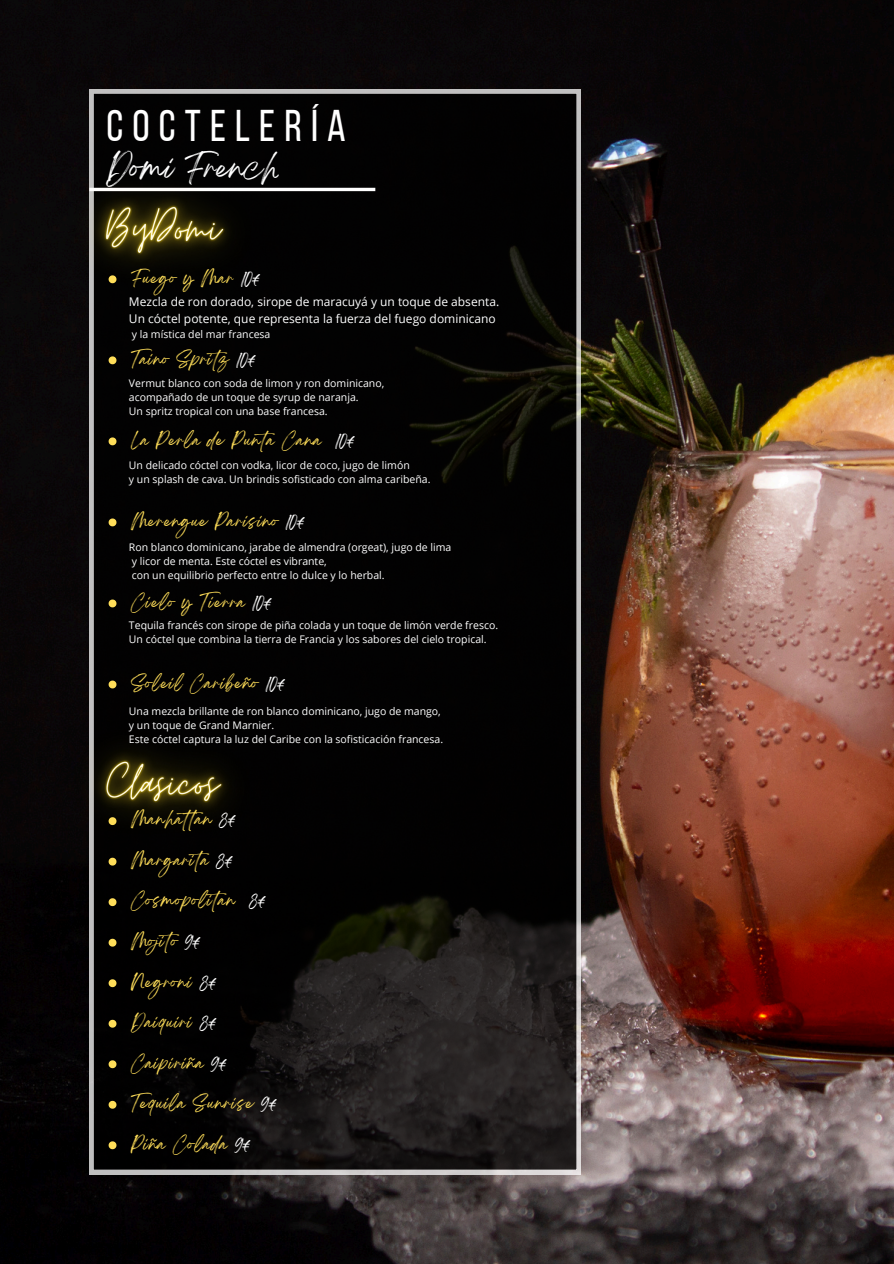
<style>
.page{position:relative;width:894px;height:1264px;background:#fff}
.page>*{position:absolute;margin:0;border:0;box-sizing:border-box;transform-origin:0 0}
.t1{font:44.25px "Bebas Neue";letter-spacing:.205em;color:#fff}
.t2{font:26.25px "Breathing";color:#fff}
.t3{font:14.55px "Breathing";letter-spacing:.06em;color:#ffde59}
.t4{font:12px/16.6px "Open Sans";color:#fff}
.t5{font:10.5px "Open Sans";color:#fff}
.s1{color:#fff}
</style>
<div class="page">
<img style="left:0;top:0;width:893px;height:1263px">
<svg style="left:89px;top:89px;width:491px;height:1085px;background:#0c0b0b"></svg>
<hr style="left:89px;top:188px;width:286px;height:3px;background:#fff">
<svg style="left:109px;top:898px;width:7px;height:8px"></svg>
<svg style="left:109px;top:938px;width:7px;height:8px"></svg>
<svg style="left:109px;top:979px;width:7px;height:8px"></svg>
<svg style="left:109px;top:1019px;width:7px;height:8px"></svg>
<svg style="left:109px;top:1060px;width:7px;height:8px"></svg>
<svg style="left:109px;top:1100px;width:7px;height:8px"></svg>
<svg style="left:109px;top:1141px;width:7px;height:8px"></svg>
<svg style="left:109px;top:356px;width:7px;height:8px"></svg>
<svg style="left:109px;top:437px;width:7px;height:8px"></svg>
<svg style="left:109px;top:518px;width:7px;height:8px"></svg>
<svg style="left:109px;top:599px;width:7px;height:8px"></svg>
<img style="left:33px;top:121px;width:264px;height:216px">
<img style="left:33px;top:676px;width:261px;height:215px">
<h3 class="t1" style="left:106px;top:108px;width:241px">COCTELERÍA</h3>
<h2 class="t2" style="left:106px;top:160px;width:174px">Domi French</h2>
<p class="t3" style="left:131px;top:273px;width:130px">Fuego y Mar <span class="s1">10€</span></p>
<p class="t4" style="left:129px;top:293px;width:371px">Mezcla de ron dorado, sirope de maracuyá y un toque de absenta.<br>Un cóctel potente, que representa la fuerza del fuego dominicano</p>
<p class="t5" style="left:132px;top:326px;width:140px">y la mística del mar francesa</p>
<p class="t5" style="left:129px;top:375px;width:257px">Vermut blanco con soda de limon y ron dominicano,</p>
<p class="t5" style="left:129px;top:389px;width:231px">acompañado de un toque de syrup de naranja.</p>
<p class="t5" style="left:129px;top:403px;width:200px">Un spritz tropical con una base francesa.</p>
<p class="t3" style="left:131px;top:354px;width:126px">Taino Spritz <span class="s1">10€</span></p>
<p class="t3" style="left:131px;top:435px;width:225px">La Perla de Punta Cana <span class="s1">10€</span></p>
<p class="t5" style="left:129px;top:457px;width:282px">Un delicado cóctel con vodka, licor de coco, jugo de limón</p>
<p class="t5" style="left:129px;top:471px;width:303px">y un splash de cava. Un brindis sofisticado con alma caribeña.</p>
<p class="t3" style="left:131px;top:516px;width:175px">Merengue Parisino <span class="s1">10€</span></p>
<p class="t5" style="left:129px;top:539px;width:324px">Ron blanco dominicano, jarabe de almendra (orgeat), jugo de lima</p>
<p class="t5" style="left:132px;top:553px;width:196px">y licor de menta. Este cóctel es vibrante,</p>
<p class="t5" style="left:132px;top:567px;width:254px">con un equilibrio perfecto entre lo dulce y lo herbal.</p>
<p class="t5" style="left:129px;top:617px;width:370px">Tequila francés con sirope de piña colada y un toque de limón verde fresco.</p>
<p class="t5" style="left:129px;top:631px;width:359px">Un cóctel que combina la tierra de Francia y los sabores del cielo tropical.</p>
<p class="t3" style="left:131px;top:597px;width:142px">Cielo y Tierra <span class="s1">10€</span></p>
<p class="t3" style="left:131px;top:678px;width:155px">Soleil Caribeño <span class="s1">10€</span></p>
<p class="t5" style="left:129px;top:704px;width:313px">Una mezcla brillante de ron blanco dominicano, jugo de mango,</p>
<p class="t5" style="left:129px;top:718px;width:147px">y un toque de Grand Marnier.</p>
<p class="t5" style="left:129px;top:732px;width:315px">Este cóctel captura la luz del Caribe con la sofisticación francesa.</p>
<p class="t3" style="left:131px;top:815px;width:106px">Manhatan <span class="s1">8€</span></p>
<p class="t3" style="left:131px;top:855px;width:103px">Margarita <span class="s1">8€</span></p>
<p class="t3" style="left:131px;top:896px;width:136px">Cosmopolitan <span class="s1">8€</span></p>
<p class="t3" style="left:131px;top:936px;width:71px">Mojito <span class="s1">9€</span></p>
<p class="t3" style="left:131px;top:977px;width:87px">Negroni <span class="s1">8€</span></p>
<p class="t3" style="left:131px;top:1017px;width:87px">Daiquiri <span class="s1">8€</span></p>
<h5 class="t3" style="left:131px;top:1058px;width:97px">Caipiriña <span class="s1">9€</span></h5>
<p class="t3" style="left:131px;top:1098px;width:147px">Tequila Sunrise <span class="s1">9€</span></p>
<p class="t3" style="left:131px;top:1139px;width:121px">Piña Colada <span class="s1">9€</span></p>
</div>
